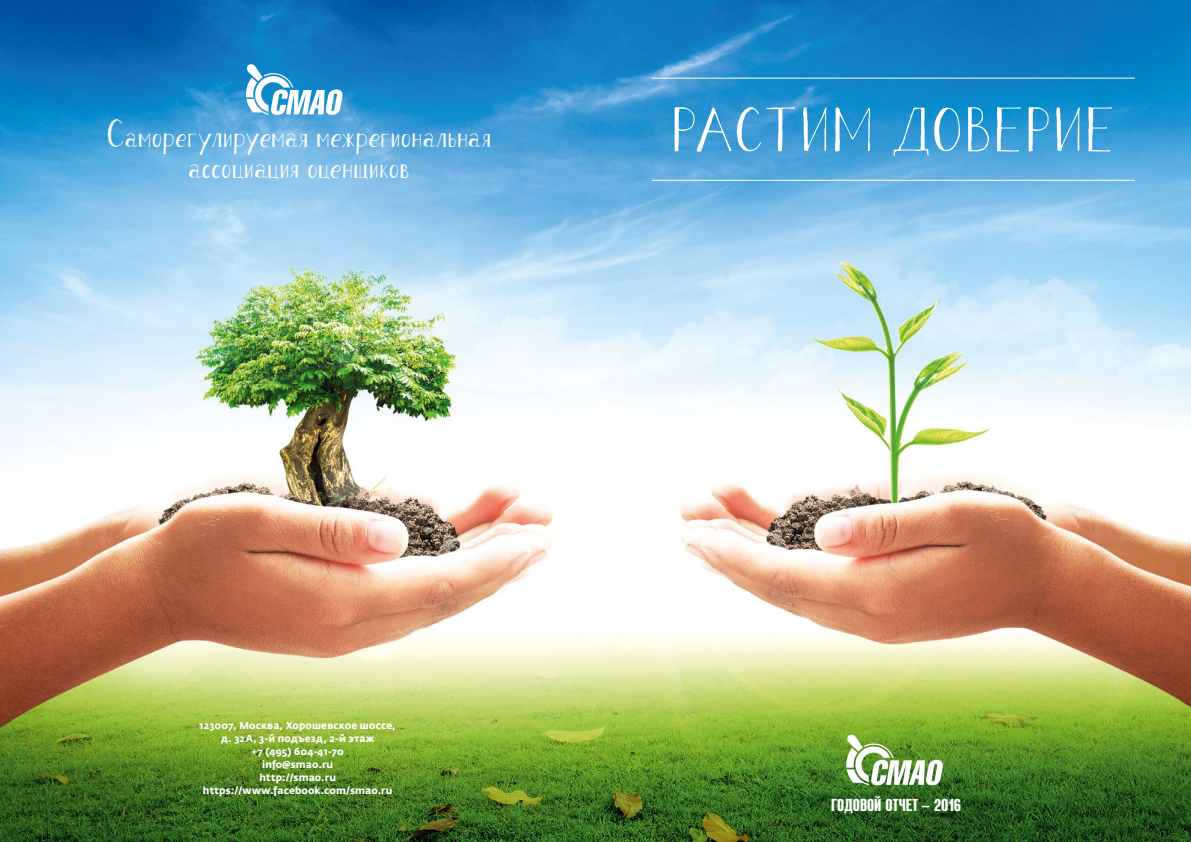
<style>
.page{position:relative;width:1191px;height:842px;background:#fff}
.page>*{position:absolute;margin:0;border:0;box-sizing:border-box;transform-origin:0 0}
.t1{font:63.3px "Stripeblack";letter-spacing:.065em;color:#fff}
.t2{font:39.6px/31.4px "Stripeblack";letter-spacing:.02em;color:#fff;text-align:center}
.t3{font:17.3px "Reforma Grotesk Bold C";letter-spacing:.01em;color:#fff}
.t4{font:700 10px/13px "Fedra Sans Pro";letter-spacing:.01em;color:#fff;text-align:center}
</style>
<div class="page">
<img style="left:0;top:0;width:1191px;height:842px">
<hr style="left:651px;top:78px;width:483px;height:1px;background:#fff">
<hr style="left:651px;top:180px;width:483px;height:1px;background:#fff">
<svg style="left:846px;top:734px;width:97px;height:51px"></svg>
<svg style="left:246px;top:64px;width:97px;height:51px"></svg>
<h2 class="t2" style="left:107px;top:121px;width:385px">Саморегулируемая межрегиональная ассоциация оценщиков</h2>
<h1 class="t1" style="left:672px;top:99px;width:443px">РАСТИМ ДОВЕРИЕ</h1>
<p class="t4" style="left:199px;top:719px;width:198px">123007, Москва, Хорошевское шоссе, д. 32А, 3-й подъезд, 2-й этаж<br>+7 (495) 604-41-70<br>info@smao.ru<br>http://smao.ru https://www.facebook.com/smao.ru</p>
<h3 class="t3" style="left:831px;top:796px;width:132px">ГОДОВОЙ ОТЧЕТ – 2016</h3>
</div>
